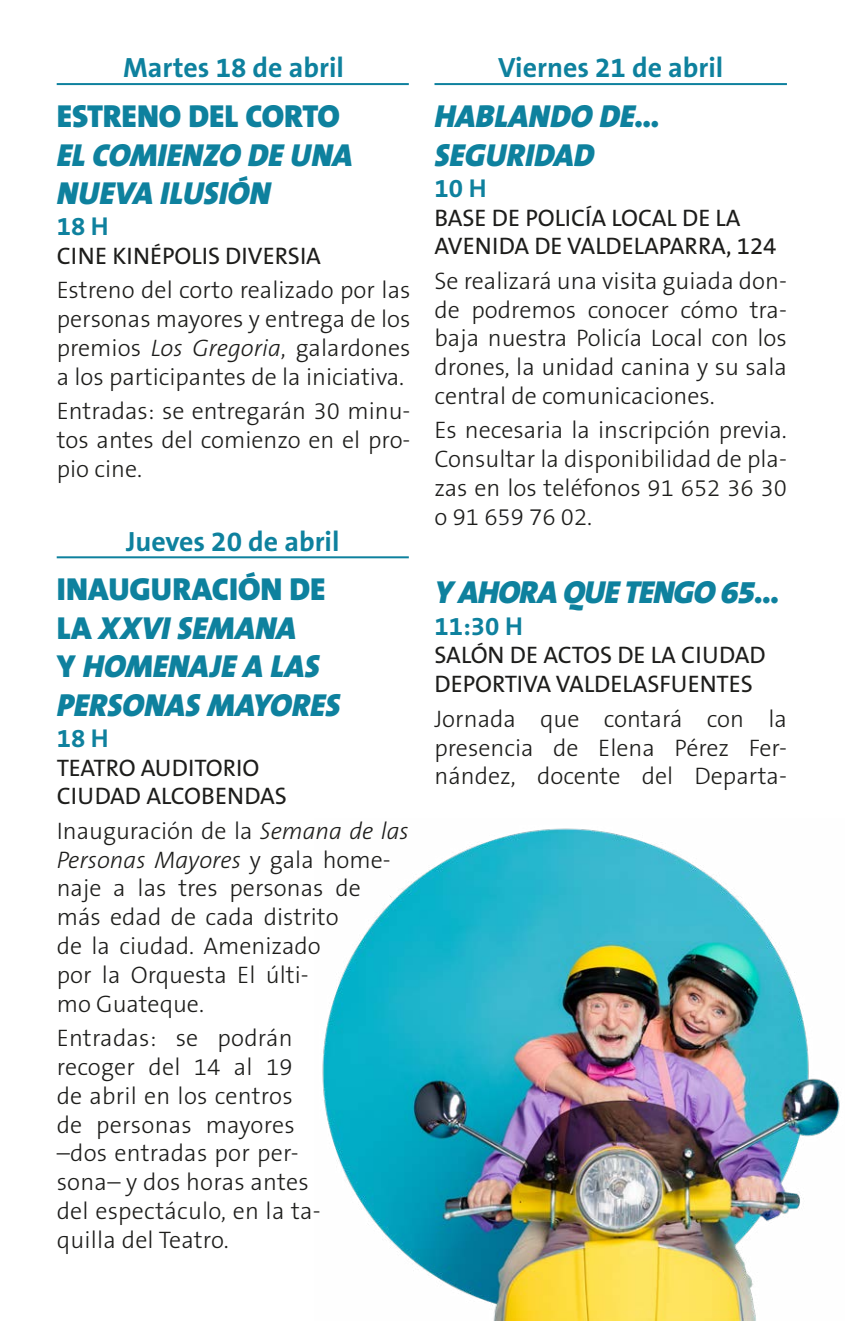
<style>
.page{position:relative;width:845px;height:1321px;background:#fff}
.page>*{position:absolute;margin:0;border:0;box-sizing:border-box;transform-origin:0 0}
.t1{font:italic 900 32px/38.4px "The Sans B9";color:#0e819e}
.t2{font:italic 900 32px "The Sans B9";letter-spacing:-.025em;color:#0e819e}
.t3{font:900 32px "The Sans B9";color:#0e819e}
.t4{font:700 28px "The Sans B7";color:#0e819e}
.t5{font:700 26px "The Sans B7";color:#0e819e}
.t6{font:300 24px/28.8px "The Sans B3";color:#1d1d1b;text-align:justify}
.t7{font:24px/28.8px "The Sans B5 Plain";color:#1d1d1b}
.s1{font-style:italic}
.s2{font-style:normal}
</style>
<div class="page">
<hr style="left:57px;top:83px;width:352px;height:2px;background:#0e819e">
<hr style="left:57px;top:556px;width:352px;height:2px;background:#0e819e">
<hr style="left:434px;top:83px;width:353px;height:2px;background:#0e819e">
<img style="left:322px;top:828px;width:518px;height:493px">
<p class="t4" style="left:123px;top:53px;width:222px">Martes 18 de abril</p>
<h1 class="t3" style="left:57px;top:99px;width:285px">ESTRENO DEL CORTO</h1>
<h1 class="t1" style="left:57px;top:137px;width:297px">EL COMIENZO DE UNA<br>NUEVA ILUSIÓN</h1>
<p class="t5" style="left:57px;top:212px;width:54px">18 H</p>
<p class="t7" style="left:57px;top:242px;width:266px">CINE KINÉPOLIS DIVERSIA</p>
<p class="t6" style="left:57px;top:277px;width:355px">Estreno del corto realizado por las personas mayores y entrega de los premios <span class="s1">Los Gregoria</span>, galardones a los participantes de la iniciativa.</p>
<p class="t6" style="left:57px;top:397px;width:355px">Entradas: se entregarán 30 minu&shy;tos antes del comienzo en el pro&shy;pio cine.</p>
<p class="t4" style="left:126px;top:526px;width:215px">Jueves 20 de abril</p>
<h1 class="t1" style="left:57px;top:571px;width:285px"><span class="s2">INAUGURACIÓN DE<br>LA</span> XXVI SEMANA<br><span class="s2">Y</span> HOMENAJE A LAS<br>PERSONAS MAYORES</h1>
<p class="t5" style="left:57px;top:724px;width:54px">18 H</p>
<p class="t7" style="left:57px;top:754px;width:232px">TEATRO AUDITORIO<br>CIUDAD ALCOBENDAS</p>
<p class="t6" style="left:57px;top:817px;width:354px;text-align:left">Inauguración de la <span class="s1">Semana de las<br>Personas Mayores</span> y gala home&shy;naje a las tres personas de más edad de cada distrito<br>de la ciudad. Amenizado<br>por la Orquesta El últi-<br>mo Guateque.</p>
<p class="t6" style="left:57px;top:1024px;width:266px;text-align:left">Entradas: se podrán recoger del 14 al 19 de abril en los centros de personas mayores –dos entradas por per&shy;sona– y dos horas antes del espectáculo, en la ta&shy;quilla del Teatro.</p>
<p class="t4" style="left:498px;top:53px;width:227px">Viernes 21 de abril</p>
<h1 class="t1" style="left:434px;top:98px;width:227px">HABLANDO DE…<br>SEGURIDAD</h1>
<p class="t5" style="left:434px;top:174px;width:54px">10 H</p>
<p class="t7" style="left:434px;top:204px;width:343px">BASE DE POLICÍA LOCAL DE LA<br>AVENIDA DE VALDELAPARRA, 124</p>
<p class="t6" style="left:434px;top:267px;width:354px">Se realizará una visita guiada don&shy;de podremos conocer cómo tra&shy;baja nuestra Policía Local con los drones, la unidad canina y su sala central de comunicaciones.</p>
<p class="t6" style="left:434px;top:417px;width:354px">Es necesaria la inscripción previa.<br>Consultar la disponibilidad de pla&shy;zas en los teléfonos 91 652 36 30 o 91 659 76 02.</p>
<h1 class="t2" style="left:434px;top:575px;width:347px">Y AHORA QUE TENGO 65…</h1>
<p class="t5" style="left:434px;top:612px;width:90px">11:30 H</p>
<p class="t7" style="left:434px;top:642px;width:333px">SALÓN DE ACTOS DE LA CIUDAD<br>DEPORTIVA VALDELASFUENTES</p>
<p class="t6" style="left:434px;top:705px;width:354px">Jornada que contará con la presencia de Elena Pérez Fer&shy;nández, docente del Departa-</p>
</div>
